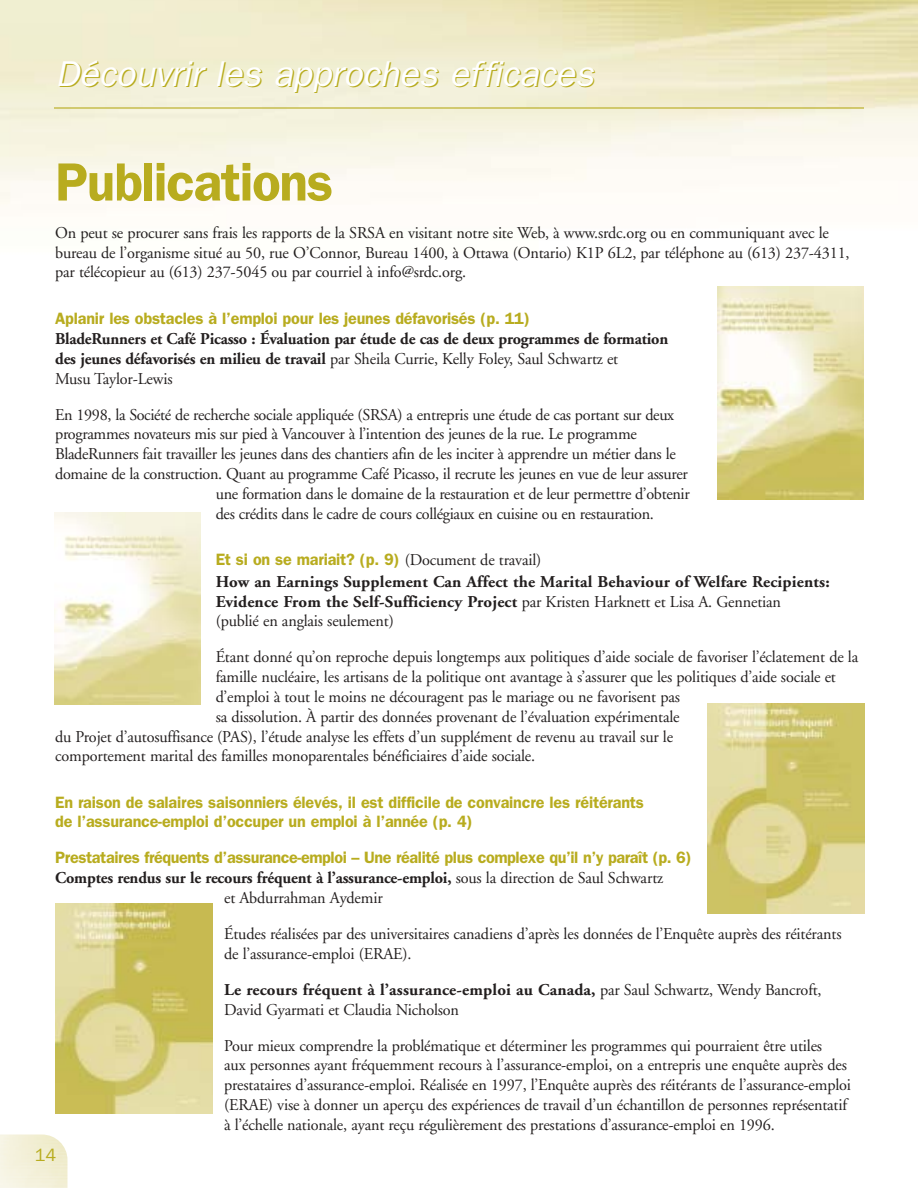
<style>
.page{position:relative;width:918px;height:1188px;background:#fff}
.page>*{position:absolute;margin:0;border:0;box-sizing:border-box;transform-origin:0 0}
.t1{font:600 54px "Franklin Gothic";letter-spacing:-.025em;color:#b8ac1f}
.t2{font:italic 36px "Franklin Gothic";color:#b8ac1f}
.t3{font:18px "Franklin Gothic";color:#b8ac1f}
.t4{font:16.5px/19.8px "Adobe Garamond";letter-spacing:-.01em;color:#231f1f}
.t5{font:600 16.5px/19.5px "Franklin Gothic";letter-spacing:-.01em;color:#b8ac1f}
.t6{font:700 16.5px/19.8px "Adobe Garamond";letter-spacing:-.01em;color:#231f1f}
.t7{font:700 16.5px/19.8px "Adobe Garamond";letter-spacing:.01em;color:#231f1f}
.s1{font-weight:400}
.s2{font-family:"Adobe Garamond";font-weight:400;color:#231f1f}
.s3{font-weight:700}
</style>
<div class="page">
<img style="left:0;top:0;width:918px;height:513px">
<img style="left:0;top:1135px;width:68px;height:53px">
<hr style="left:54px;top:107px;width:810px;height:2px;background:#b8ac1f">
<img style="left:718px;top:287px;width:146px;height:213px">
<img style="left:54px;top:513px;width:147px;height:192px">
<img style="left:707px;top:704px;width:157px;height:209px">
<img style="left:56px;top:904px;width:156px;height:209px">
<h2 class="t2" style="left:57px;top:62px;width:540px">Découvrir les approches efficaces</h2>
<h1 class="t1" style="left:55px;top:163px;width:280px">Publications</h1>
<p class="t4" style="left:55px;top:224px;width:796px">On peut se procurer sans frais les rapports de la SRSA en visitant notre site Web, à www.srdc.org ou en communiquant avec le bureau de l’organisme situé au 50, rue O’Connor, Bureau 1400, à Ottawa (Ontario) K1P 6L2, par téléphone au (613) 237-4311, par télécopieur au (613) 237-5045 ou par courriel à info@srdc.org.</p>
<p class="t5" style="left:55px;top:310px;width:476px">Aplanir les obstacles à l’emploi pour les jeunes défavorisés (p. 11)</p>
<p class="t6" style="left:55px;top:330px;width:615px">BladeRunners et Café Picasso : Évaluation par étude de cas de deux programmes de formation des jeunes défavorisés en milieu de travail <span class="s1">par Sheila Currie, Kelly Foley, Saul Schwartz et<br>Musu Taylor-Lewis</span></p>
<p class="t4" style="left:55px;top:406px;width:621px">En 1998, la Société de recherche sociale appliquée (SRSA) a entrepris une étude de cas portant sur deux</p>
<p class="t4" style="left:55px;top:426px;width:583px">programmes novateurs mis sur pied à Vancouver à l’intention des jeunes de la rue. Le programme</p>
<p class="t4" style="left:55px;top:446px;width:622px">BladeRunners fait travailler les jeunes dans des chantiers afin de les inciter à apprendre un métier dans le</p>
<p class="t4" style="left:55px;top:465px;width:634px">domaine de la construction. Quant au programme Café Picasso, il recrute les jeunes en vue de leur assurer</p>
<p class="t4" style="left:216px;top:485px;width:476px">une formation dans le domaine de la restauration et de leur permettre d’obtenir</p>
<p class="t4" style="left:216px;top:505px;width:440px">des crédits dans le cadre de cours collégiaux en cuisine ou en restauration.</p>
<p class="t5" style="left:216px;top:551px;width:327px">Et si on se mariait? (p. 9) <span class="s2">(Document de travail)</span></p>
<p class="t7" style="left:216px;top:573px;width:616px">How an Earnings Supplement Can Affect the Marital Behaviour of Welfare Recipients:<br>Evidence From the Self-Sufficiency Project <span class="s1">par Kristen Harknett et Lisa A. Gennetian<br>(publié en anglais seulement)</span></p>
<p class="t4" style="left:216px;top:649px;width:644px">Étant donné qu’on reproche depuis longtemps aux politiques d’aide sociale de favoriser l’éclatement de la</p>
<p class="t4" style="left:216px;top:669px;width:622px">famille nucléaire, les artisans de la politique ont avantage à s’assurer que les politiques d’aide sociale et</p>
<p class="t4" style="left:216px;top:688px;width:466px">d’emploi à tout le moins ne découragent pas le mariage ou ne favorisent pas</p>
<p class="t4" style="left:216px;top:708px;width:465px">sa dissolution. À partir des données provenant de l’évaluation expérimentale</p>
<p class="t4" style="left:55px;top:728px;width:620px">du Projet d’autosuffisance (PAS), l’étude analyse les effets d’un supplément de revenu au travail sur le</p>
<p class="t4" style="left:55px;top:748px;width:482px">comportement marital des familles monoparentales bénéficiaires d’aide sociale.</p>
<p class="t5" style="left:55px;top:794px;width:590px">En raison de salaires saisonniers élevés, il est difficile de convaincre les réitérants de l’assurance-emploi d’occuper un emploi à l’année (p. 4)</p>
<p class="t5" style="left:55px;top:849px;width:638px">Prestataires fréquents d’assurance-emploi – Une réalité plus complexe qu’il n’y paraît (p. 6)</p>
<p class="t6" style="left:224px;top:870px;width:441px;text-indent:-169px">Comptes rendus sur le recours fréquent à l’assurance-emploi, <span class="s1">sous la direction de Saul Schwartz et Abdurrahman Aydemir</span></p>
<p class="t4" style="left:224px;top:925px;width:619px">Études réalisées par des universitaires canadiens d’après les données de l’Enquête auprès des réitérants de l’assurance-emploi (ERAE).</p>
<p class="t4" style="left:224px;top:981px;width:599px"><span class="s3">Le recours fréquent à l’assurance-emploi au Canada,</span> par Saul Schwartz, Wendy Bancroft,<br>David Gyarmati et Claudia Nicholson</p>
<p class="t4" style="left:224px;top:1037px;width:628px">Pour mieux comprendre la problématique et déterminer les programmes qui pourraient être utiles<br>aux personnes ayant fréquemment recours à l’assurance-emploi, on a entrepris une enquête auprès des prestataires d’assurance-emploi. Réalisée en 1997, l’Enquête auprès des réitérants de l’assurance-emploi (ERAE) vise à donner un aperçu des expériences de travail d’un échantillon de personnes représentatif à l’échelle nationale, ayant reçu régulièrement des prestations d’assurance-emploi en 1996.</p>
<p class="t3" style="left:35px;top:1149px;width:23px">14</p>
</div>
